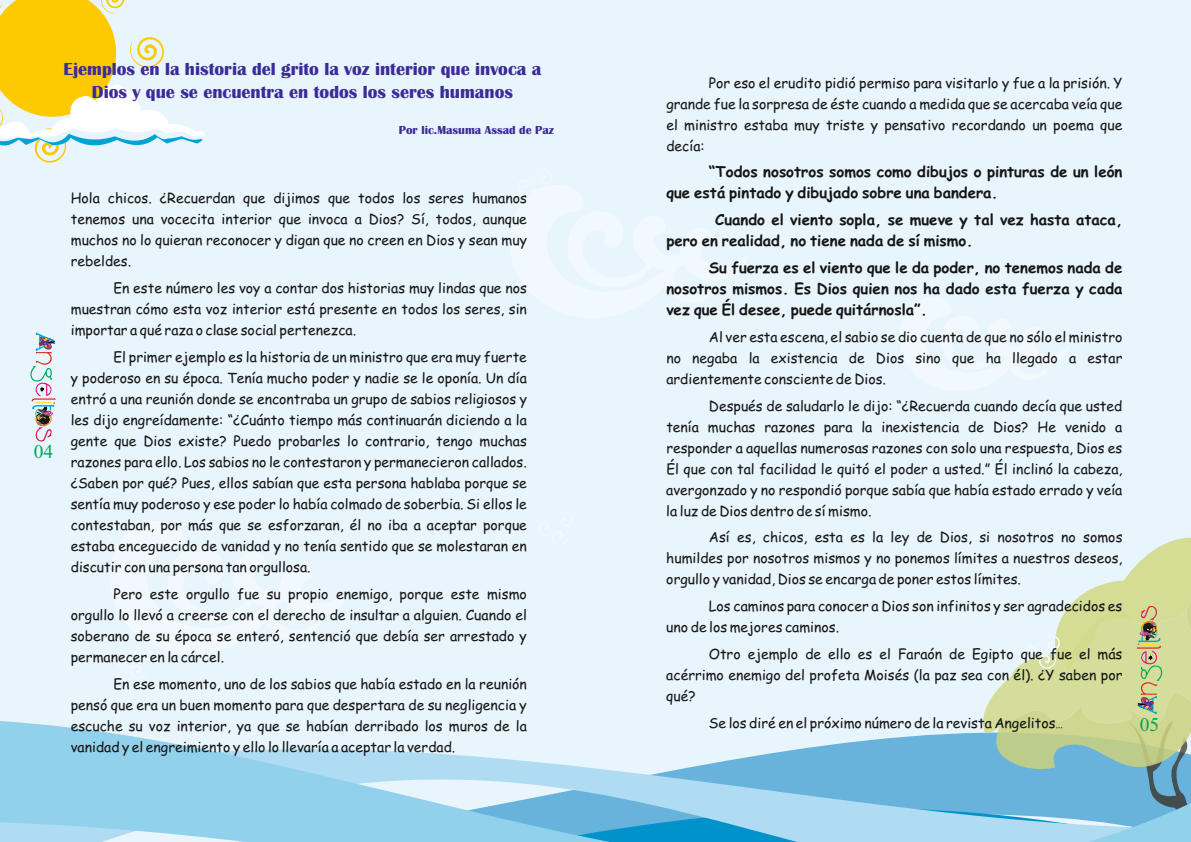
<style>
.page{position:relative;width:1191px;height:842px;background:#fff}
.page>*{position:absolute;margin:0;border:0;box-sizing:border-box;transform-origin:0 0}
.t1{font:19.6px "Mongolian Baiti";color:#00a759}
.t2{font:19.4px "Mongolian Baiti";color:#00a759}
.t3{font:700 18px/22.3px "Britannic";color:#3c2b99;text-align:center}
.t4{font:700 15px/21px "Comic Sans MS";color:#151616}
.t5{font:14px/21px "Comic Sans MS";color:#151616;text-align:justify}
.t6{font:700 12px "Britannic";color:#3c2b99}
.s1{font-size:11px}
</style>
<div class="page">
<div style="left:0;top:0;width:1191px;height:648px;background:#e8f5fc"></div>
<svg style="left:893px;top:296px;width:177px;height:108px"></svg>
<div style="left:535px;top:509px;width:41px;height:37px;background:#e8f5fc"></div>
<div style="left:0;top:650px;width:983px;height:71px;background:#e8f5fc"></div>
<svg style="left:0;top:721px;width:983px;height:121px;background:#a3d6ed"></svg>
<svg style="left:0;top:0;width:205px;height:169px;background:#ece4a3"></svg>
<svg style="left:102px;top:519px;width:248px;height:160px"></svg>
<svg style="left:501px;top:166px;width:249px;height:169px"></svg>
<img style="left:30px;top:332px;width:25px;height:109px">
<svg style="left:983px;top:535px;width:208px;height:307px;background:#bcd5c0"></svg>
<p class="t3" style="left:64px;top:60px;width:479px">Ejemplos en la historia del grito la voz interior que invoca a<br>Dios y que se encuentra en todos los seres humanos</p>
<p class="t6" style="left:399px;top:126px;width:156px">Por lic.Masuma Assad de Paz</p>
<h1 class="t1" style="left:34px;top:441px;width:21px">04</h1>
<p class="t5" style="left:71px;top:189px;width:457px">Hola chicos. ¿Recuerdan que dijimos que todos los seres humanos tenemos una vocecita interior que invoca a Dios? Sí, todos, aunque muchos no lo quieran reconocer y digan que no creen en Dios y sean muy rebeldes.</p>
<p class="t5" style="left:71px;top:279px;width:457px;text-indent:43px">En este número les voy a contar dos historias muy lindas que nos muestran cómo esta voz interior está presente en todos los seres, sin importar a qué raza o clase social pertenezca.</p>
<p class="t5" style="left:71px;top:348px;width:458px;text-indent:43px">El primer ejemplo es la historia de un ministro que era muy fuerte y poderoso en su época. Tenía mucho poder y nadie se le oponía. Un día entró a una reunión donde se encontraba un grupo de sabios religiosos y les dijo engreídamente: “¿Cuánto tiempo más continuarán diciendo a la gente que Dios existe? Puedo probarles lo contrario, tengo muchas razones para ello. Los sabios no le contestaron y permanecieron callados. ¿Saben por qué? Pues, ellos sabían que esta persona hablaba porque se sentía muy poderoso y ese poder lo había colmado de soberbia. Si ellos le contestaban, por más que se esforzaran, él no iba a aceptar porque estaba enceguecido de vanidad y no tenía sentido que se molestaran en discutir con una persona tan orgullosa.</p>
<p class="t5" style="left:71px;top:585px;width:457px;text-indent:43px">Pero este orgullo fue su propio enemigo, porque este mismo orgullo lo llevó a creerse con el derecho de insultar a alguien. Cuando el soberano de su época se enteró, sentenció que debía ser arrestado y permanecer en la cárcel.</p>
<p class="t5" style="left:71px;top:674px;width:457px;text-indent:43px">En ese momento, uno de los sabios que había estado en la reunión pensó que era un buen momento para que despertara de su negligencia y escuche su voz interior, ya que se habían derribado los muros de la vanidad y el engreimiento y ello lo llevaría a aceptar la verdad.</p>
<p class="t5" style="left:666px;top:73px;width:457px;text-indent:43px">Por eso el erudito pidió permiso para visitarlo y fue a la prisión. Y grande fue la sorpresa de éste cuando a medida que se acercaba veía que el ministro estaba muy triste y pensativo recordando un poema que decía:</p>
<p class="t4" style="left:666px;top:163px;width:457px;text-indent:43px">“Todos nosotros somos como dibujos o pinturas de un león que está pintado y dibujado sobre una bandera.</p>
<p class="t4" style="left:666px;top:211px;width:457px;text-indent:49px">Cuando el viento sopla, se mueve y tal vez hasta ataca, pero en realidad, no tiene nada de sí mismo.</p>
<p class="t4" style="left:666px;top:258px;width:457px;text-align:justify;text-indent:43px">Su fuerza es el viento que le da poder, no tenemos nada de nosotros mismos. Es Dios quien nos ha dado esta fuerza y cada vez que Él desee, puede quitárnosla”.</p>
<p class="t5" style="left:666px;top:328px;width:457px;text-indent:43px">Al ver esta escena, el sabio se dio cuenta de que no sólo el ministro no negaba la existencia de Dios sino que ha llegado a estar ardientemente consciente de Dios.</p>
<p class="t5" style="left:666px;top:396px;width:457px;text-indent:43px">Después de saludarlo le dijo: “¿Recuerda cuando decía que usted tenía muchas razones para la inexistencia de Dios? He venido a responder a aquellas numerosas razones con solo una respuesta, Dios es Él que con tal facilidad le quitó el poder a usted.” Él inclinó la cabeza, avergonzado y no respondió porque sabía que había estado errado y veía la luz de Dios dentro de sí mismo.</p>
<p class="t5" style="left:666px;top:528px;width:458px;text-indent:43px">Así es, chicos, esta es la ley de Dios, si nosotros no somos humildes por nosotros mismos y no ponemos límites a nuestros deseos, orgullo y vanidad, Dios se encarga de poner estos límites.</p>
<p class="t5" style="left:666px;top:597px;width:457px;text-indent:43px">Los caminos para conocer a Dios son infinitos y ser agradecidos es uno de los mejores caminos.</p>
<p class="t5" style="left:666px;top:645px;width:457px;text-indent:43px">Otro ejemplo de ello es el Faraón de Egipto que fue el más acérrimo enemigo del profeta Moisés (la paz sea con él). ¿Y saben por qué?</p>
<p class="t5" style="left:709px;top:714px;width:356px">Se los diré en el próximo número de la revista Angelitos<span class="s1">…</span></p>
<h2 class="t2" style="left:1139px;top:715px;width:21px">05</h2>
</div>
